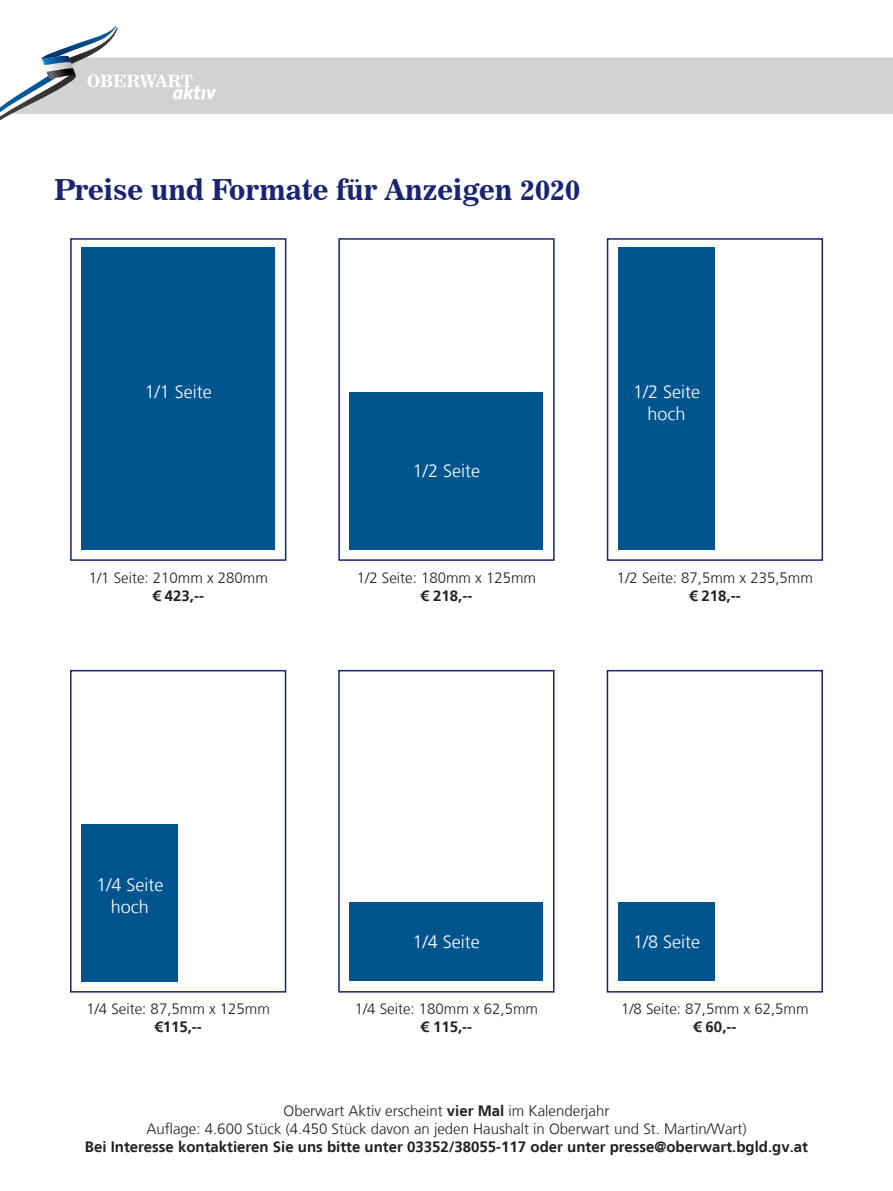
<style>
.page{position:relative;width:893px;height:1191px;background:#fff}
.page>*{position:absolute;margin:0;border:0;box-sizing:border-box;transform-origin:0 0}
.t1{font:28.5px "News 706 BT Bold C";color:#192473}
.t2{font:300 18px/21.6px "Frutiger LT";color:#fff;text-align:center}
.t3{font:300 15px/18px "Frutiger LT";color:#231f20;text-align:center}
.t4{font:700 15px "Frutiger LT";color:#231f20}
.s1{font-weight:700}
</style>
<div class="page">
<div style="left:216px;top:57px;width:677px;height:57px;background:#d1d2d4"></div>
<svg style="left:0;top:26px;width:216px;height:95px"></svg>
<div style="left:607px;top:238px;width:216px;height:323px;border:2px solid #192473"></div>
<div style="left:618px;top:247px;width:97px;height:302px;background:#00548e"></div>
<div style="left:70px;top:238px;width:216px;height:323px;border:2px solid #192473"></div>
<div style="left:82px;top:247px;width:193px;height:302px;background:#00548e"></div>
<div style="left:338px;top:238px;width:217px;height:323px;border:2px solid #192473"></div>
<div style="left:350px;top:392px;width:193px;height:157px;background:#00548e"></div>
<div style="left:607px;top:670px;width:216px;height:322px;border:2px solid #192473"></div>
<div style="left:618px;top:902px;width:97px;height:79px;background:#00548e"></div>
<div style="left:70px;top:670px;width:216px;height:322px;border:2px solid #192473"></div>
<div style="left:81px;top:824px;width:97px;height:157px;background:#00548e"></div>
<div style="left:338px;top:670px;width:216px;height:322px;border:2px solid #192473"></div>
<div style="left:350px;top:902px;width:193px;height:79px;background:#00548e"></div>
<h1 class="t1" style="left:54px;top:173px;width:528px">Preise und Formate für Anzeigen 2020</h1>
<p class="t2" style="left:145px;top:381px;width:69px">1/1 Seite</p>
<p class="t3" style="left:89px;top:569px;width:181px">1/1 Seite: 210mm x 280mm</p>
<p class="t4" style="left:152px;top:586px;width:53px">€ 423,--</p>
<p class="t2" style="left:413px;top:460px;width:69px">1/2 Seite</p>
<p class="t3" style="left:357px;top:569px;width:181px">1/2 Seite: 180mm x 125mm</p>
<p class="t4" style="left:421px;top:586px;width:53px">€ 218,--</p>
<p class="t2" style="left:633px;top:381px;width:69px">1/2 Seite hoch</p>
<p class="t3" style="left:617px;top:569px;width:197px">1/2 Seite: 87,5mm x 235,5mm</p>
<p class="t4" style="left:689px;top:586px;width:53px">€ 218,--</p>
<p class="t2" style="left:96px;top:874px;width:69px">1/4 Seite hoch</p>
<p class="t3" style="left:86px;top:1000px;width:185px">1/4 Seite: 87,5mm x 125mm</p>
<p class="t4" style="left:154px;top:1018px;width:49px">€115,--</p>
<p class="t2" style="left:413px;top:931px;width:69px">1/4 Seite</p>
<p class="t3" style="left:355px;top:1000px;width:185px">1/4 Seite: 180mm x 62,5mm</p>
<p class="t4" style="left:420px;top:1018px;width:53px">€ 115,--</p>
<p class="t2" style="left:633px;top:931px;width:69px">1/8 Seite</p>
<p class="t3" style="left:621px;top:1000px;width:189px">1/8 Seite: 87,5mm x 62,5mm</p>
<p class="t4" style="left:693px;top:1018px;width:45px">€ 60,--</p>
<p class="t3" style="left:146px;top:1102px;width:602px">Oberwart Aktiv erscheint <span class="s1">vier Mal</span> im Kalenderjahr<br>Auflage: 4.600 Stück (4.450 Stück davon an jeden Haushalt in Oberwart und St. Martin/Wart)</p>
<p class="t4" style="left:85px;top:1138px;width:725px">Bei Interesse kontaktieren Sie uns bitte unter 03352/38055-117 oder unter presse@oberwart.bgld.gv.at</p>
</div>
